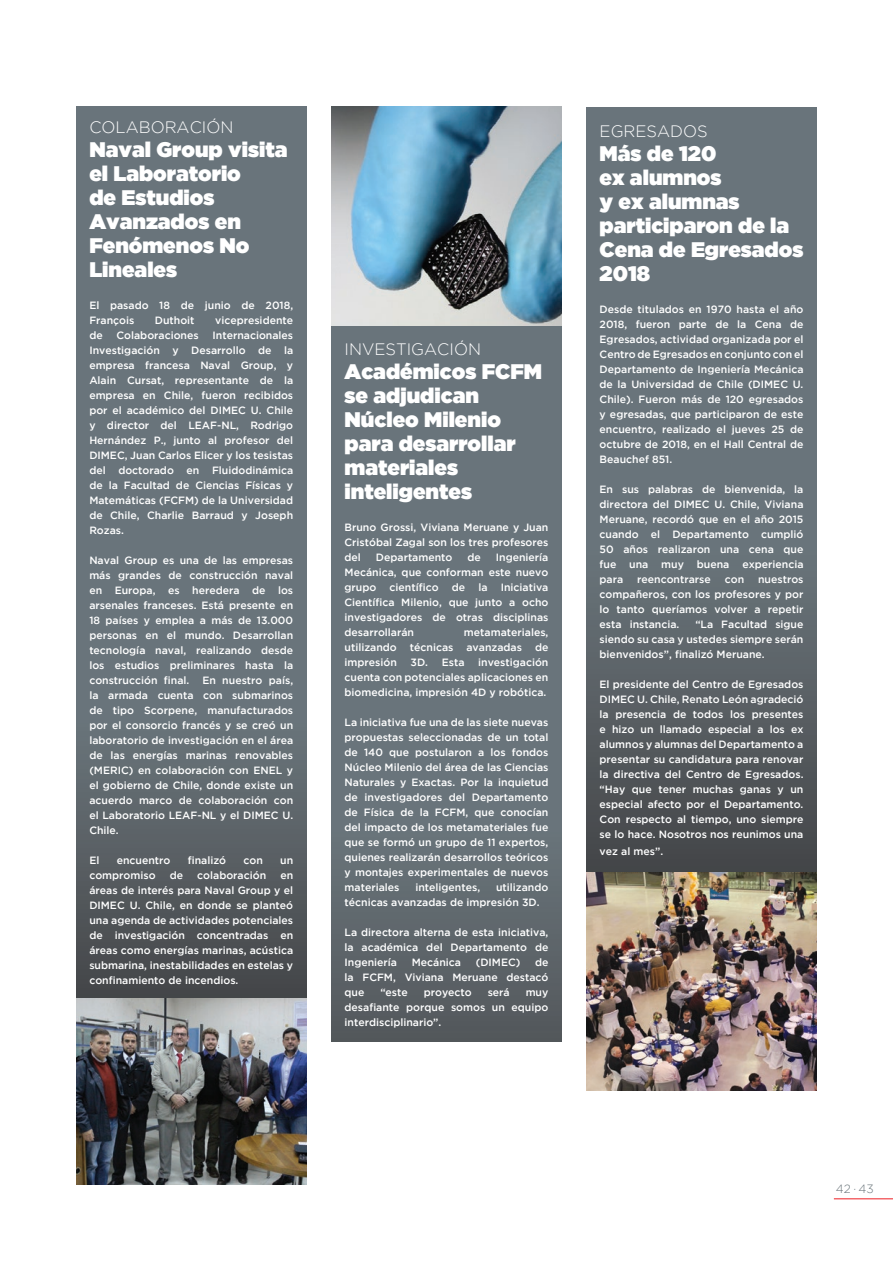
<style>
.page{position:relative;width:893px;height:1263px;background:#fff}
.page>*{position:absolute;margin:0;border:0;box-sizing:border-box;transform-origin:0 0}
.t1{font:21px/24px "Gotham Ultra";color:#fff}
.t2{font:300 16.5px "Gotham";color:#fff}
.t3{font:300 12px "Gotham";color:#6a757b}
.t4{font:500 10.5px/15px "Gotham";color:#fff;text-align:justify}
</style>
<div class="page">
<hr style="left:834px;top:1198px;width:59px;height:1px;background:#ee1d23">
<img style="left:587px;top:872px;width:229px;height:218px">
<svg style="left:587px;top:107px;width:229px;height:765px;background:#616a70"></svg>
<div style="left:332px;top:325px;width:229px;height:716px;background:linear-gradient(to bottom,#6d7a82,#5e666b)"></div>
<img style="left:332px;top:106px;width:229px;height:219px">
<svg style="left:77px;top:106px;width:229px;height:892px;background:#636d73"></svg>
<img style="left:77px;top:998px;width:229px;height:186px">
<h2 class="t2" style="left:89px;top:118px;width:146px">COLABORACIÓN</h2>
<h1 class="t1" style="left:89px;top:137px;width:200px">Naval Group visita el Laboratorio<br>de Estudios<br>Avanzados en<br>Fenómenos No<br>Lineales</h1>
<p class="t4" style="left:89px;top:297px;width:205px">El pasado 18 de junio de 2018,<br>François</p>
<p class="t4" style="left:155px;top:313px;width:41px">Duthoit</p>
<p class="t4" style="left:215px;top:313px;width:80px">vicepresidente</p>
<p class="t4" style="left:89px;top:328px;width:205px;text-indent:123px">Internacionales Investigación y Desarrollo de la empresa francesa Naval Group, y Alain Cursat, representante de la empresa en Chile, fueron recibidos por el académico del DIMEC U. Chile y director del LEAF-NL, Rodrigo Hernández P., junto al profesor del DIMEC, Juan Carlos Elicer y los tesistas del doctorado en Fluidodinámica de la Facultad de Ciencias Físicas y Matemáticas (FCFM) de la Universidad de Chile, Charlie Barraud y Joseph Rozas.</p>
<p class="t4" style="left:89px;top:553px;width:205px">Naval Group es una de las empresas más grandes de construcción naval en Europa, es heredera de los arsenales franceses. Está presente en 18 países y emplea a más de 13.000 personas en el mundo. Desarrollan tecnología naval, realizando desde los estudios preliminares hasta la construcción final. En nuestro país, la armada cuenta con submarinos de tipo Scorpene, manufacturados por el consorcio francés y se creó un laboratorio de investigación en el área de las energías marinas renovables (MERIC) en colaboración con ENEL y el gobierno de Chile, donde existe un acuerdo marco de colaboración con el Laboratorio LEAF-NL y el DIMEC U.<br>Chile.</p>
<p class="t4" style="left:89px;top:853px;width:12px">El</p>
<p class="t4" style="left:117px;top:853px;width:55px">encuentro</p>
<p class="t4" style="left:188px;top:853px;width:40px">finalizó</p>
<p class="t4" style="left:243px;top:853px;width:21px">con</p>
<p class="t4" style="left:280px;top:853px;width:15px">un</p>
<p class="t4" style="left:89px;top:868px;width:68px">compromiso</p>
<p class="t4" style="left:170px;top:868px;width:15px">de</p>
<p class="t4" style="left:197px;top:868px;width:70px">colaboración</p>
<p class="t4" style="left:89px;top:328px;width:15px">de</p>
<p class="t4" style="left:116px;top:328px;width:84px">Colaboraciones</p>
<p class="t4" style="left:89px;top:868px;width:205px;text-indent:191px">en áreas de interés para Naval Group y el DIMEC U. Chile, en donde se planteó una agenda de actividades potenciales de investigación concentradas en áreas como energías marinas, acústica submarina, inestabilidades en estelas y confinamiento de incendios.</p>
<h2 class="t2" style="left:345px;top:340px;width:138px">INVESTIGACIÓN</h2>
<h1 class="t1" style="left:345px;top:359px;width:199px">Académicos FCFM se adjudican<br>Núcleo Milenio para desarrollar materiales inteligentes</h1>
<p class="t4" style="left:345px;top:520px;width:205px">Bruno Grossi, Viviana Meruane y Juan Cristóbal Zagal son los tres profesores del</p>
<p class="t4" style="left:345px;top:550px;width:205px;text-indent:151px">Ingeniería Mecánica, que conforman este nuevo grupo</p>
<p class="t4" style="left:376px;top:550px;width:78px">Departamento</p>
<p class="t4" style="left:467px;top:550px;width:15px">de</p>
<p class="t4" style="left:390px;top:580px;width:51px">científico</p>
<p class="t4" style="left:452px;top:580px;width:15px">de</p>
<p class="t4" style="left:478px;top:580px;width:11px">la</p>
<p class="t4" style="left:345px;top:580px;width:205px;text-indent:156px">Iniciativa Científica Milenio, que junto a ocho investigadores de otras disciplinas desarrollarán</p>
<p class="t4" style="left:345px;top:625px;width:205px;text-indent:119px">metamateriales, utilizando técnicas avanzadas de impresión</p>
<p class="t4" style="left:345px;top:655px;width:205px;text-indent:134px">investigación cuenta con potenciales aplicaciones en biomedicina, impresión 4D y robótica.</p>
<p class="t4" style="left:345px;top:715px;width:205px">La iniciativa fue una de las siete nuevas propuestas seleccionadas de un total de 140 que postularon a los fondos Núcleo Milenio del área de las Ciencias Naturales y Exactas. Por la inquietud de investigadores del Departamento de Física de la FCFM, que conocían del impacto de los metamateriales fue que se formó un grupo de 11 expertos, quienes realizarán desarrollos teóricos y montajes experimentales de nuevos materiales</p>
<p class="t4" style="left:411px;top:655px;width:55px">3D. Esta</p>
<p class="t4" style="left:345px;top:880px;width:205px;text-indent:152px">utilizando técnicas avanzadas de impresión 3D.</p>
<p class="t4" style="left:345px;top:925px;width:205px">La directora alterna de esta iniciativa, la académica del Departamento de Ingeniería</p>
<p class="t4" style="left:415px;top:880px;width:66px">inteligentes,</p>
<p class="t4" style="left:412px;top:955px;width:51px">Mecánica</p>
<p class="t4" style="left:476px;top:955px;width:46px">(DIMEC)</p>
<p class="t4" style="left:345px;top:955px;width:205px;text-indent:190px">de la FCFM, Viviana Meruane destacó que</p>
<p class="t4" style="left:380px;top:985px;width:29px">“este</p>
<p class="t4" style="left:424px;top:985px;width:50px">proyecto</p>
<p class="t4" style="left:488px;top:985px;width:24px">será</p>
<p class="t4" style="left:345px;top:985px;width:205px;text-indent:181px">muy desafiante porque somos un equipo interdisciplinario”.</p>
<h2 class="t2" style="left:600px;top:122px;width:110px">EGRESADOS</h2>
<h1 class="t1" style="left:600px;top:141px;width:205px">Más de 120<br>ex alumnos<br>y ex alumnas participaron de la<br>Cena de Egresados<br>2018</h1>
<p class="t4" style="left:600px;top:302px;width:205px">Desde titulados en 1970 hasta el año 2018, fueron parte de la Cena de Egresados, actividad organizada por el Centro de Egresados en conjunto con el Departamento de Ingeniería Mecánica de la Universidad de Chile (DIMEC U.<br>Chile). Fueron más de 120 egresados y egresadas, que participaron de este encuentro, realizado el jueves 25 de octubre de 2018, en el Hall Central de Beauchef 851.</p>
<p class="t4" style="left:600px;top:482px;width:205px">En sus palabras de bienvenida, la directora del DIMEC U. Chile, Viviana Meruane, recordó que en el año 2015 cuando el Departamento cumplió 50 años realizaron una cena que fue una muy buena experiencia para</p>
<p class="t4" style="left:600px;top:572px;width:205px;text-indent:158px">nuestros compañeros, con los profesores y por lo tanto queríamos volver a repetir esta instancia.</p>
<p class="t4" style="left:637px;top:572px;width:75px">reencontrarse</p>
<p class="t4" style="left:725px;top:572px;width:21px">con</p>
<p class="t4" style="left:600px;top:617px;width:205px;text-indent:96px">“La Facultad sigue siendo su casa y ustedes siempre serán bienvenidos”, finalizó Meruane.</p>
<p class="t4" style="left:600px;top:677px;width:205px">El presidente del Centro de Egresados DIMEC U. Chile, Renato León agradeció la presencia de todos los presentes e hizo un llamado especial a los ex alumnos y alumnas del Departamento a presentar su candidatura para renovar la directiva del Centro de Egresados. “Hay que tener muchas ganas y un especial afecto por el Departamento.<br>Con respecto al tiempo, uno siempre se lo hace. Nosotros nos reunimos una</p>
<p class="t4" style="left:600px;top:843px;width:65px">vez al mes”.</p>
<p class="t3" style="left:836px;top:1182px;width:39px">42·43</p>
</div>
